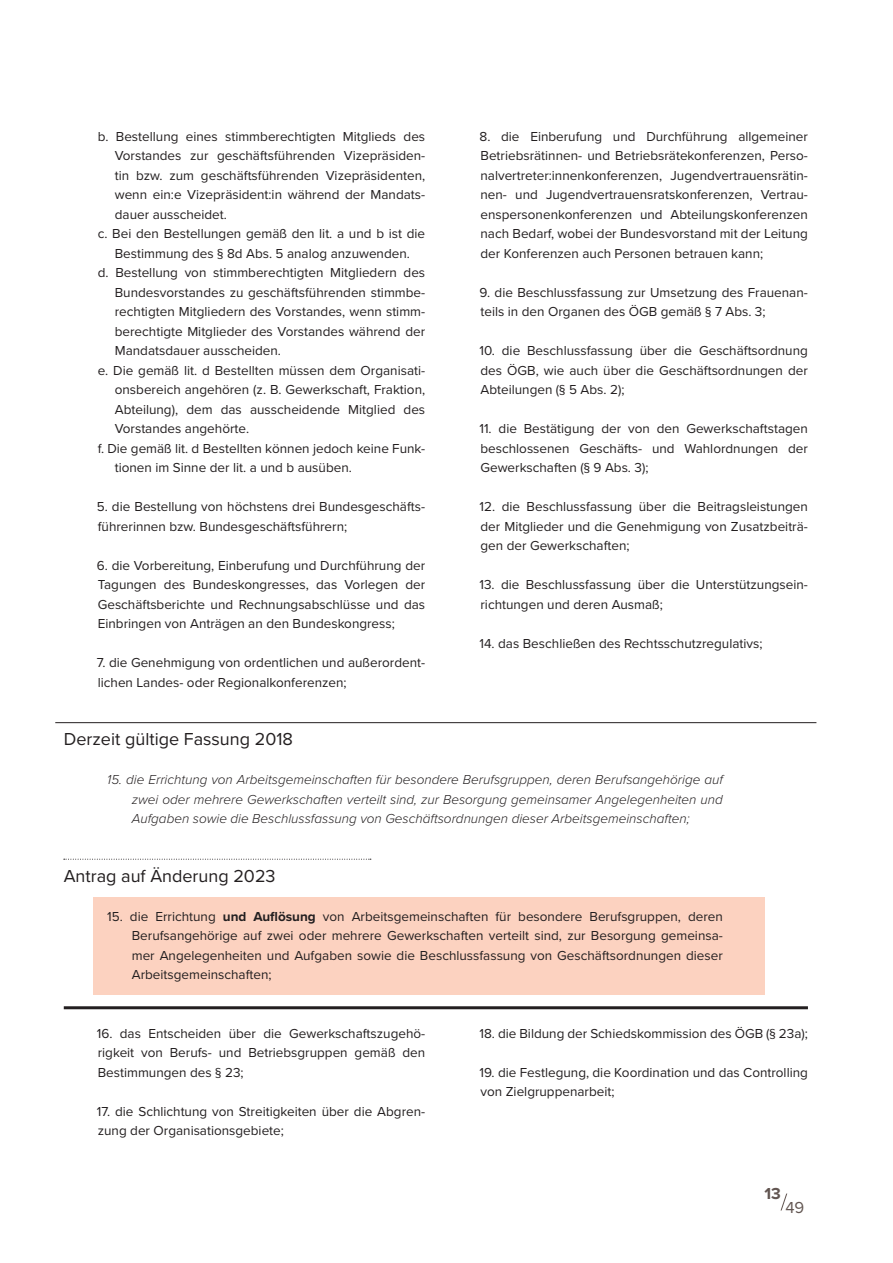
<style>
.page{position:relative;width:893px;height:1263px;background:#fff}
.page>*{position:absolute;margin:0;border:0;box-sizing:border-box;transform-origin:0 0}
.t1{font:18px "Proxima Nova";color:#231f20}
.t2{font:700 16.5px "Proxima Nova";color:#625551}
.t3{font:16.5px "Proxima Nova";color:#625551}
.t4{font:13.5px/19.5px "Proxima Nova";color:#231f20;text-align:justify}
.t5{font:italic 300 13.5px/19.5px "Proxima Nova";color:#231f20;text-align:justify}
.s1{font-weight:700}
</style>
<div class="page">
<svg style="left:780px;top:1193px;width:7px;height:17px"></svg>
<hr style="left:55px;top:722px;width:761px;height:1px;background:#231f20">
<svg style="left:64px;top:859px;width:307px;height:1px"></svg>
<div style="left:94px;top:897px;width:671px;height:98px;background:#fcd2c0"></div>
<hr style="left:64px;top:1006px;width:744px;height:3px;background:#231f20">
<p class="t4" style="left:98px;top:126px;width:329px">b. Bestellung eines stimmberechtigten Mitglieds des</p>
<p class="t4" style="left:115px;top:145px;width:312px">Vorstandes zur geschäftsführenden Vizepräsiden-</p>
<p class="t4" style="left:115px;top:165px;width:312px">tin bzw. zum geschäftsführenden Vizepräsidenten,</p>
<p class="t4" style="left:115px;top:184px;width:312px">wenn ein:e Vizepräsident:in während der Mandats-</p>
<p class="t4" style="left:115px;top:204px;width:114px">dauer ausscheidet.</p>
<p class="t4" style="left:98px;top:223px;width:329px">c. Bei den Bestellungen gemäß den lit. a und b ist die</p>
<p class="t4" style="left:115px;top:243px;width:297px">Bestimmung des § 8d Abs. 5 analog anzuwenden.</p>
<p class="t4" style="left:98px;top:262px;width:329px">d. Bestellung von stimmberechtigten Mitgliedern des</p>
<p class="t4" style="left:115px;top:282px;width:312px">Bundesvorstandes zu geschäftsführenden stimmbe-</p>
<p class="t4" style="left:115px;top:301px;width:312px">rechtigten Mitgliedern des Vorstandes, wenn stimm-</p>
<p class="t4" style="left:115px;top:321px;width:312px">berechtigte Mitglieder des Vorstandes während der</p>
<p class="t4" style="left:115px;top:340px;width:168px">Mandatsdauer ausscheiden.</p>
<p class="t4" style="left:98px;top:360px;width:329px">e. Die gemäß lit. d Bestellten müssen dem Organisati-</p>
<p class="t4" style="left:115px;top:379px;width:312px">onsbereich angehören (z. B. Gewerkschaft, Fraktion,</p>
<p class="t4" style="left:115px;top:399px;width:312px">Abteilung), dem das ausscheidende Mitglied des</p>
<p class="t4" style="left:115px;top:418px;width:136px">Vorstandes angehörte.</p>
<p class="t4" style="left:98px;top:438px;width:329px">f. Die gemäß lit. d Bestellten können jedoch keine Funk-</p>
<p class="t4" style="left:115px;top:457px;width:239px">tionen im Sinne der lit. a und b ausüben.</p>
<p class="t4" style="left:97px;top:496px;width:330px">5. die Bestellung von höchstens drei Bundesgeschäfts&shy;führerinnen bzw. Bundesgeschäftsführern;</p>
<p class="t4" style="left:97px;top:555px;width:330px">6. die Vorbereitung, Einberufung und Durchführung der Tagungen des Bundeskongresses, das Vorlegen der Geschäftsberichte und Rechnungsabschlüsse und das Einbringen von Anträgen an den Bundeskongress;</p>
<p class="t4" style="left:97px;top:652px;width:330px">7. die Genehmigung von ordentlichen und außerordent&shy;lichen Landes- oder Regionalkonferenzen;</p>
<p class="t4" style="left:479px;top:126px;width:330px">8. die Einberufung und Durchführung allgemeiner Betriebsrätinnen- und Betriebsrätekonferenzen, Perso&shy;nalvertreter:innenkonferenzen, Jugendvertrauensrätin&shy;nen- und Jugendvertrauensratskonferenzen, Vertrau&shy;enspersonenkonferenzen und Abteilungskonferenzen nach Bedarf, wobei der Bundesvorstand mit der Leitung der Konferenzen auch Personen betrauen kann;</p>
<p class="t4" style="left:479px;top:282px;width:330px">9. die Beschlussfassung zur Umsetzung des Frauenan&shy;teils in den Organen des ÖGB gemäß § 7 Abs. 3;</p>
<p class="t4" style="left:479px;top:340px;width:330px">10. die Beschlussfassung über die Geschäftsordnung des ÖGB, wie auch über die Geschäftsordnungen der Abteilungen (§ 5 Abs. 2);</p>
<p class="t4" style="left:479px;top:418px;width:330px">11. die Bestätigung der von den Gewerkschaftstagen beschlossenen Geschäfts- und Wahlordnungen der Gewerkschaften (§ 9 Abs. 3);</p>
<p class="t4" style="left:479px;top:496px;width:330px">12. die Beschlussfassung über die Beitragsleistungen der Mitglieder und die Genehmigung von Zusatzbeiträ&shy;gen der Gewerkschaften;</p>
<p class="t4" style="left:479px;top:574px;width:330px">13. die Beschlussfassung über die Unterstützungsein&shy;richtungen und deren Ausmaß;</p>
<p class="t4" style="left:479px;top:633px;width:285px">14. das Beschließen des Rechtsschutzregulativs;</p>
<h1 class="t1" style="left:64px;top:726px;width:231px">Derzeit gültige Fassung 2018</h1>
<p class="t5" style="left:132px;top:769px;width:593px;text-indent:-25px">15. die Errichtung von Arbeitsgemeinschaften für besondere Berufsgruppen, deren Berufsangehörige auf zwei oder mehrere Gewerkschaften verteilt sind, zur Besorgung gemeinsamer Angelegenheiten und Aufgaben sowie die Beschlussfassung von Geschäftsordnungen dieser Arbeitsgemeinschaften;</p>
<h1 class="t1" style="left:64px;top:862px;width:213px">Antrag auf Änderung 2023</h1>
<p class="t4" style="left:132px;top:906px;width:593px;text-indent:-25px">15. die Errichtung <span class="s1">und Auflösung</span> von Arbeitsgemeinschaften für besondere Berufsgruppen, deren Berufsangehörige auf zwei oder mehrere Gewerkschaften verteilt sind, zur Besorgung gemeinsa&shy;mer Angelegenheiten und Aufgaben sowie die Beschlussfassung von Geschäftsordnungen dieser Arbeitsgemeinschaften;</p>
<p class="t4" style="left:97px;top:1023px;width:330px">16. das Entscheiden über die Gewerkschaftszugehö&shy;rigkeit von Berufs- und Betriebsgruppen gemäß den Bestimmungen des § 23;</p>
<p class="t4" style="left:97px;top:1101px;width:330px">17. die Schlichtung von Streitigkeiten über die Abgren&shy;zung der Organisationsgebiete;</p>
<p class="t4" style="left:479px;top:1023px;width:330px">18. die Bildung der Schiedskommission des ÖGB (§ 23a);</p>
<p class="t4" style="left:479px;top:1062px;width:330px">19. die Festlegung, die Koordination und das Controlling von Zielgruppenarbeit;</p>
<p class="t2" style="left:764px;top:1181px;width:18px">13</p>
<p class="t3" style="left:785px;top:1195px;width:20px">49</p>
</div>
